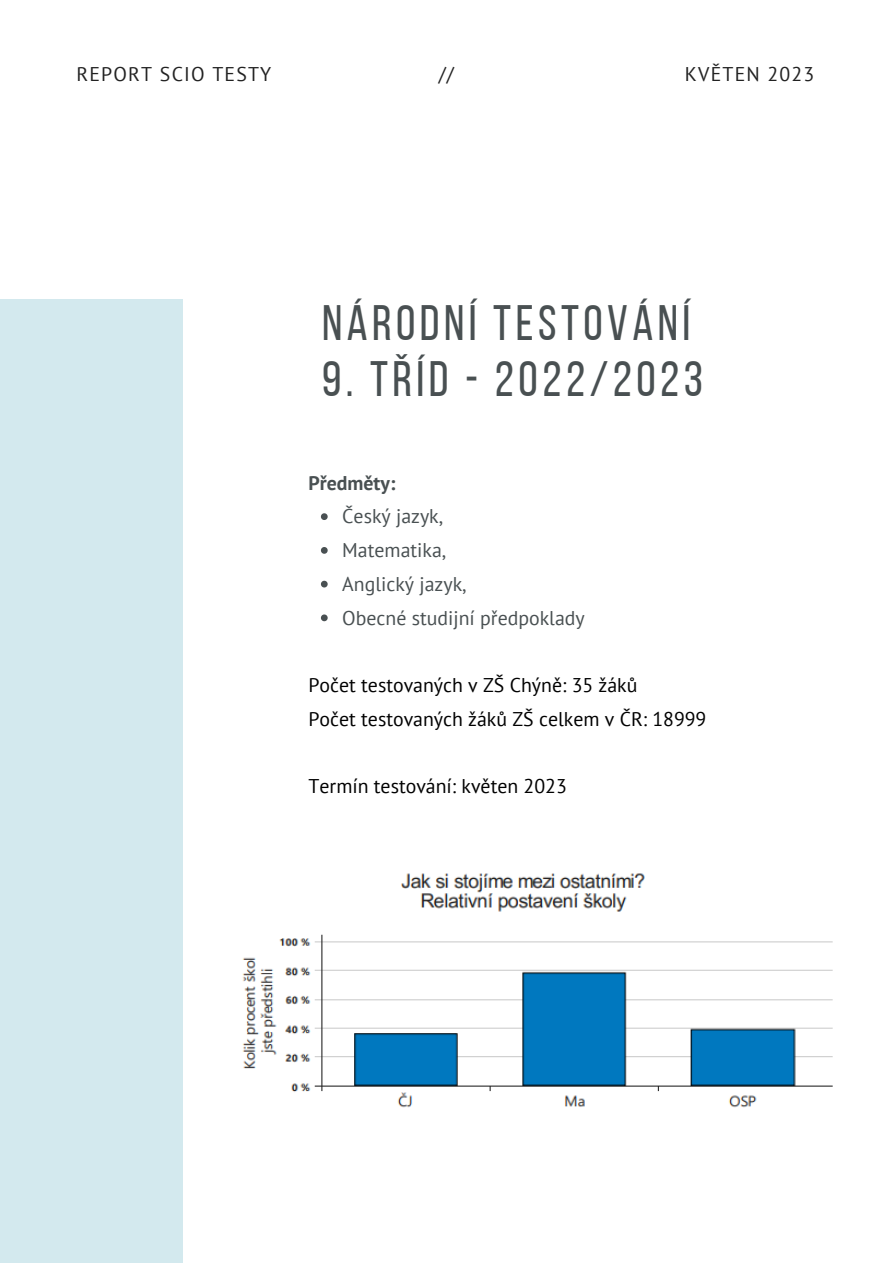
<style>
.page{position:relative;width:893px;height:1264px;background:#fff}
.page>*{position:absolute;margin:0;border:0;box-sizing:border-box;transform-origin:0 0}
.t1{font:49.65px "Bebas Neue";letter-spacing:.09em;color:#495052}
.t2{font:19.8px "PT Sans";color:#000}
.t3{font:19.8px "PT Sans";color:#495052}
.t4{font:19.8px "PT Sans";letter-spacing:.06em;color:#222}
.t5{font:700 19.8px "PT Sans";color:#495052}
</style>
<div class="page">
<div style="left:0;top:299px;width:182px;height:963px;background:#d3e9ee"></div>
<svg style="left:321px;top:513px;width:6px;height:7px"></svg>
<svg style="left:321px;top:547px;width:6px;height:6px"></svg>
<svg style="left:321px;top:580px;width:6px;height:7px"></svg>
<svg style="left:321px;top:614px;width:6px;height:7px"></svg>
<img style="left:242px;top:873px;width:591px;height:235px">
<p class="t4" style="left:76px;top:61px;width:196px">REPORT SCIO TESTY</p>
<p class="t4" style="left:438px;top:61px;width:17px">//</p>
<p class="t4" style="left:685px;top:61px;width:131px">KVĚTEN 2023</p>
<p class="t1" style="left:322px;top:303px;width:370px">NÁRODNÍ TESTOVÁNÍ</p>
<p class="t1" style="left:322px;top:359px;width:382px">9. TŘÍD - 2022/2023</p>
<p class="t5" style="left:308px;top:469px;width:88px">Předměty:</p>
<p class="t3" style="left:342px;top:503px;width:102px">Český jazyk,</p>
<p class="t3" style="left:342px;top:537px;width:105px">Matematika,</p>
<p class="t3" style="left:342px;top:570px;width:126px">Anglický jazyk,</p>
<p class="t3" style="left:342px;top:604px;width:244px">Obecné studijní předpoklady</p>
<p class="t2" style="left:308px;top:672px;width:330px">Počet testovaných v ZŠ Chýně: 35 žáků</p>
<p class="t2" style="left:308px;top:705px;width:399px">Počet testovaných žáků ZŠ celkem v ČR: 18999</p>
<p class="t2" style="left:308px;top:773px;width:260px">Termín testování: květen 2023</p>
</div>
